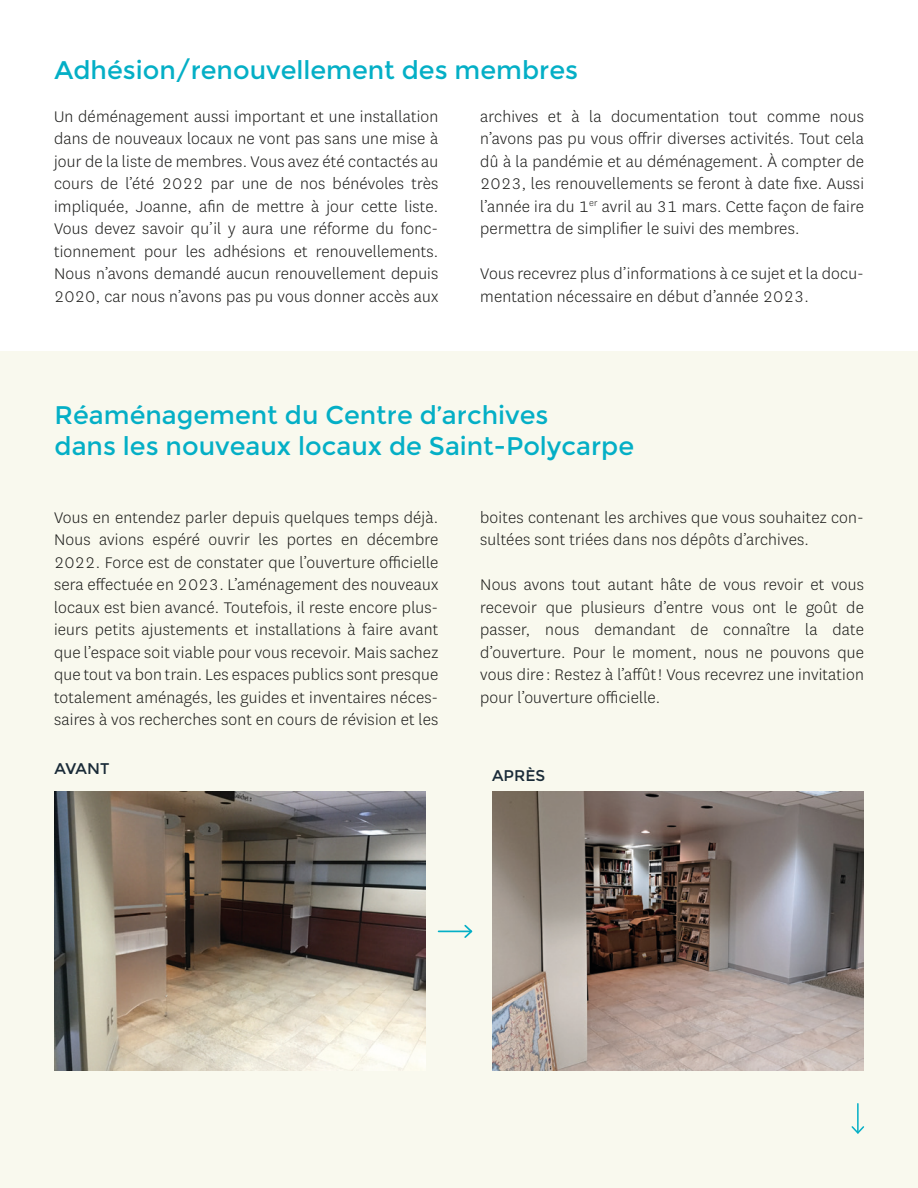
<style>
.page{position:relative;width:918px;height:1188px;background:#fff}
.page>*{position:absolute;margin:0;border:0;box-sizing:border-box;transform-origin:0 0}
.Titre{font:25.5px/30.6px "Montserrat";color:#04afc6}
.Fonds{font:300 18px/22.5px "National";letter-spacing:.01em;color:#1d1d1b;text-align:justify}
.Sous-titre_niveau_1{font:15.45px "Montserrat";color:#1a2b38}
</style>
<div class="page">
<div style="left:0;top:351px;width:918px;height:837px;background:#f9f9ee"></div>
<hr style="left:857px;top:1104px;width:2px;height:29px;background:#04afc6">
<svg style="left:851px;top:1125px;width:14px;height:9px"></svg>
<img style="left:54px;top:792px;width:372px;height:279px">
<img style="left:492px;top:792px;width:372px;height:279px">
<hr style="left:439px;top:931px;width:32px;height:1px;background:#04afc6">
<svg style="left:463px;top:924px;width:10px;height:14px"></svg>
<p class="Titre" style="left:55px;top:55px;width:525px">Adhésion/renouvellement des membres</p>
<p class="Fonds" style="left:54px;top:104px;width:386px">Un déménagement aussi important et une installation dans de nouveaux locaux ne vont pas sans une mise à jour de la liste de membres. Vous avez été contactés au cours de l’été 2022 par une de nos bénévoles très impliquée, Joanne, afin de mettre à jour cette liste.<br>Vous devez savoir qu’il y aura une réforme du fonc&shy;tionnement pour les adhésions et renouvellements.<br>Nous n’avons demandé aucun renouvellement depuis 2020, car nous n’avons pas pu vous donner accès aux</p>
<p class="Fonds" style="left:480px;top:104px;width:385px">archives et à la documentation tout comme nous n’avons pas pu vous offrir diverses activités. Tout cela dû à la pandémie et au déménagement. À compter de 2023, les renouvellements se feront à date fixe. Aussi l’année ira du 1<sup>er</sup> avril au 31 mars. Cette façon de faire permettra de simplifier le suivi des membres.</p>
<p class="Fonds" style="left:480px;top:262px;width:385px">Vous recevrez plus d’informations à ce sujet et la docu&shy;mentation nécessaire en début d’année 2023.</p>
<p class="Titre" style="left:55px;top:400px;width:581px">Réaménagement du Centre d’archives<br>dans les nouveaux locaux de Saint-Polycarpe</p>
<p class="Fonds" style="left:54px;top:505px;width:386px">Vous en entendez parler depuis quelques temps déjà.<br>Nous avions espéré ouvrir les portes en décembre 2022. Force est de constater que l’ouverture officielle sera effectuée en 2023. L’aménagement des nouveaux locaux est bien avancé. Toutefois, il reste encore plus&shy;ieurs petits ajustements et installations à faire avant que l’espace soit viable pour vous recevoir. Mais sachez que tout va bon train. Les espaces publics sont presque totalement aménagés, les guides et inventaires néces&shy;saires à vos recherches sont en cours de révision et les</p>
<p class="Fonds" style="left:480px;top:505px;width:385px">boites contenant les archives que vous souhaitez con&shy;sultées sont triées dans nos dépôts d’archives.</p>
<p class="Fonds" style="left:480px;top:573px;width:385px">Nous avons tout autant hâte de vous revoir et vous recevoir que plusieurs d’entre vous ont le goût de passer, nous demandant de connaître la date d’ouverture. Pour le moment, nous ne pouvons que vous dire : Restez à l’affût ! Vous recevrez une invitation pour l’ouverture officielle.</p>
<p class="Sous-titre_niveau_1" style="left:55px;top:760px;width:56px">AVANT</p>
<p class="Sous-titre_niveau_1" style="left:492px;top:766px;width:55px">APRÈS</p>
</div>
